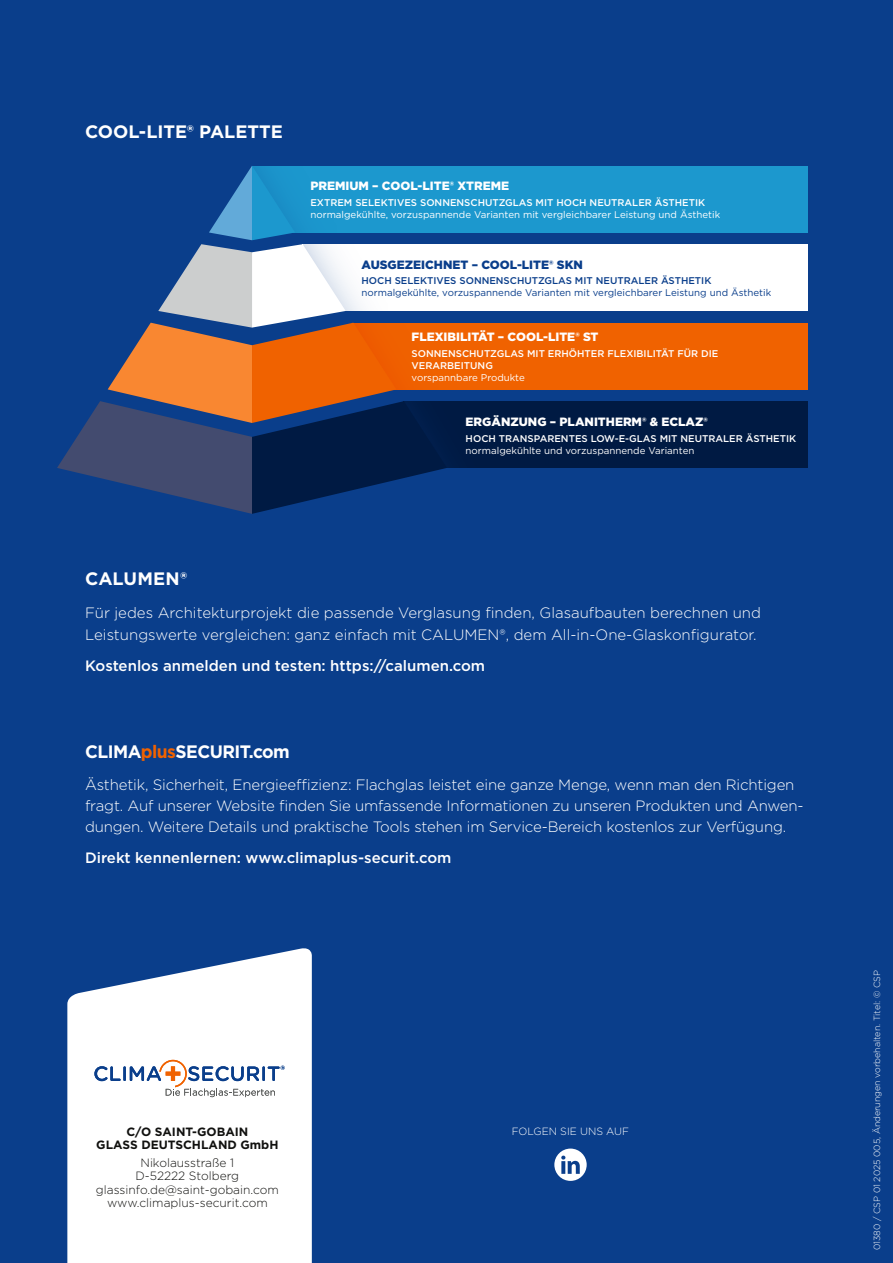
<style>
.page{position:relative;width:893px;height:1263px;background:#0a3e8b}
.page>*{position:absolute;margin:0;border:0;box-sizing:border-box;transform-origin:0 0}
.t1{font:700 18px "Gotham";letter-spacing:-.03em;color:#fff}
.t2{font:700 18px "Gotham";color:#fff}
.t3{font:700 18px "Gotham";letter-spacing:.005em;color:#fff}
.t4{font:300 15px/21px "Gotham";letter-spacing:-.01em;color:#fff}
.t5{font:500 15px "Gotham";color:#fff}
.t6{font:300 12px/13.5px "Gotham";color:#11110f;text-align:center}
.t7{font:900 12px "Gotham";color:#fff}
.t8{font:700 12px/13.5px "Gotham";color:#11110f;text-align:center}
.t9{font:900 12px "Gotham";color:#0a3e8b}
.t10{font:300 10.5px "Gotham";color:#fff}
.t11{font:500 9.75px/11.7px "Gotham";color:#fff}
.t12{font:9.75px "Gotham";color:#fff}
.t13{font:9.75px "Gotham";color:#0a3e8b}
.t14{font:500 9.75px "Gotham";color:#0a3e8b}
.t15{font:300 9px "Gotham";letter-spacing:-.005em;color:#fff}
.s1{color:#f06200}
</style>
<div class="page">
<svg style="left:67px;top:948px;width:245px;height:315px;background:#eaeff5"></svg>
<div style="left:554px;top:1148px;width:33px;height:33px;background:#fff;border-radius:50%"></div>
<svg style="left:561px;top:1155px;width:19px;height:19px"></svg>
<svg style="left:94px;top:1066px;width:27px;height:15px"></svg>
<hr style="left:123px;top:1066px;width:3px;height:15px;background:#0a3e8b">
<svg style="left:130px;top:1060px;width:155px;height:37px;background:#d3d5dc"></svg>
<div style="left:253px;top:166px;width:555px;height:66px;background:#1c98ce"></div>
<div style="left:302px;top:244px;width:505px;height:67px;background:#fff"></div>
<div style="left:353px;top:323px;width:455px;height:66px;background:#f06200"></div>
<div style="left:404px;top:401px;width:404px;height:67px;background:#001a43"></div>
<svg style="left:57px;top:166px;width:390px;height:348px"></svg>
<p class="t2" style="left:85px;top:119px;width:199px">COOL-LITE® PALETTE</p>
<p class="t7" style="left:310px;top:178px;width:200px">PREMIUM – COOL-LITE® XTREME</p>
<p class="t11" style="left:310px;top:197px;width:396px">EXTREM SELEKTIVES SONNENSCHUTZGLAS MIT HOCH NEUTRALER ÄSTHETIK</p>
<p class="t12" style="left:310px;top:208px;width:411px">normalgekühlte, vorzuspannende Varianten mit vergleichbarer Leistung und Ästhetik</p>
<p class="t9" style="left:361px;top:256px;width:223px">AUSGEZEICHNET – COOL-LITE® SKN</p>
<p class="t14" style="left:361px;top:275px;width:351px">HOCH SELEKTIVES SONNENSCHUTZGLAS MIT NEUTRALER ÄSTHETIK</p>
<p class="t13" style="left:361px;top:286px;width:411px">normalgekühlte, vorzuspannende Varianten mit vergleichbarer Leistung und Ästhetik</p>
<p class="t7" style="left:412px;top:329px;width:188px">FLEXIBILITÄT – COOL-LITE® ST</p>
<p class="t11" style="left:412px;top:348px;width:308px">SONNENSCHUTZGLAS MIT ERHÖHTER FLEXIBILITÄT FÜR DIE<br>VERARBEITUNG</p>
<p class="t12" style="left:412px;top:371px;width:115px">vorspannbare Produkte</p>
<p class="t7" style="left:466px;top:414px;width:244px">ERGÄNZUNG – PLANITHERM® &amp; ECLAZ®</p>
<p class="t11" style="left:466px;top:433px;width:332px">HOCH TRANSPARENTES LOW-E-GLAS MIT NEUTRALER ÄSTHETIK</p>
<p class="t12" style="left:466px;top:444px;width:230px">normalgekühlte und vorzuspannende Varianten</p>
<p class="t3" style="left:85px;top:566px;width:103px">CALUMEN®</p>
<p class="t4" style="left:85px;top:601px;width:677px;line-height:22.5px">Für jedes Architekturprojekt die passende Verglasung finden, Glasaufbauten berechnen und<br>Leistungswerte vergleichen: ganz einfach mit CALUMEN®, dem All-in-One-Glaskonfigurator.</p>
<p class="t5" style="left:85px;top:656px;width:402px">Kostenlos anmelden und testen: https://calumen.com</p>
<p class="t1" style="left:85px;top:739px;width:206px">CLIMA<span class="s1">plus</span>SECURIT.com</p>
<p class="t4" style="left:85px;top:774px;width:720px">Ästhetik, Sicherheit, Energieeffizienz: Flachglas leistet eine ganze Menge, wenn man den Richtigen fragt. Auf unserer Website finden Sie umfassende Informationen zu unseren Produkten und Anwen&shy;dungen. Weitere Details und praktische Tools stehen im Service-Bereich kostenlos zur Verfügung.</p>
<p class="t5" style="left:85px;top:848px;width:368px">Direkt kennenlernen: www.climaplus-securit.com</p>
<p class="t8" style="left:96px;top:1124px;width:184px">C/O SAINT-GOBAIN<br>GLASS DEUTSCHLAND GmbH</p>
<p class="t6" style="left:96px;top:1155px;width:184px">Nikolausstraße 1<br>D-52222 Stolberg glassinfo.de@saint-gobain.com www.climaplus-securit.com</p>
<p class="t10" style="left:512px;top:1125px;width:119px">FOLGEN SIE UNS AUF</p>
<p class="t15" style="left:872px;top:1250px;width:281px;rotate:-90deg">01380 / CSP 01 2025 005, Änderungen vorbehalten. Titel: © CSP</p>
</div>
